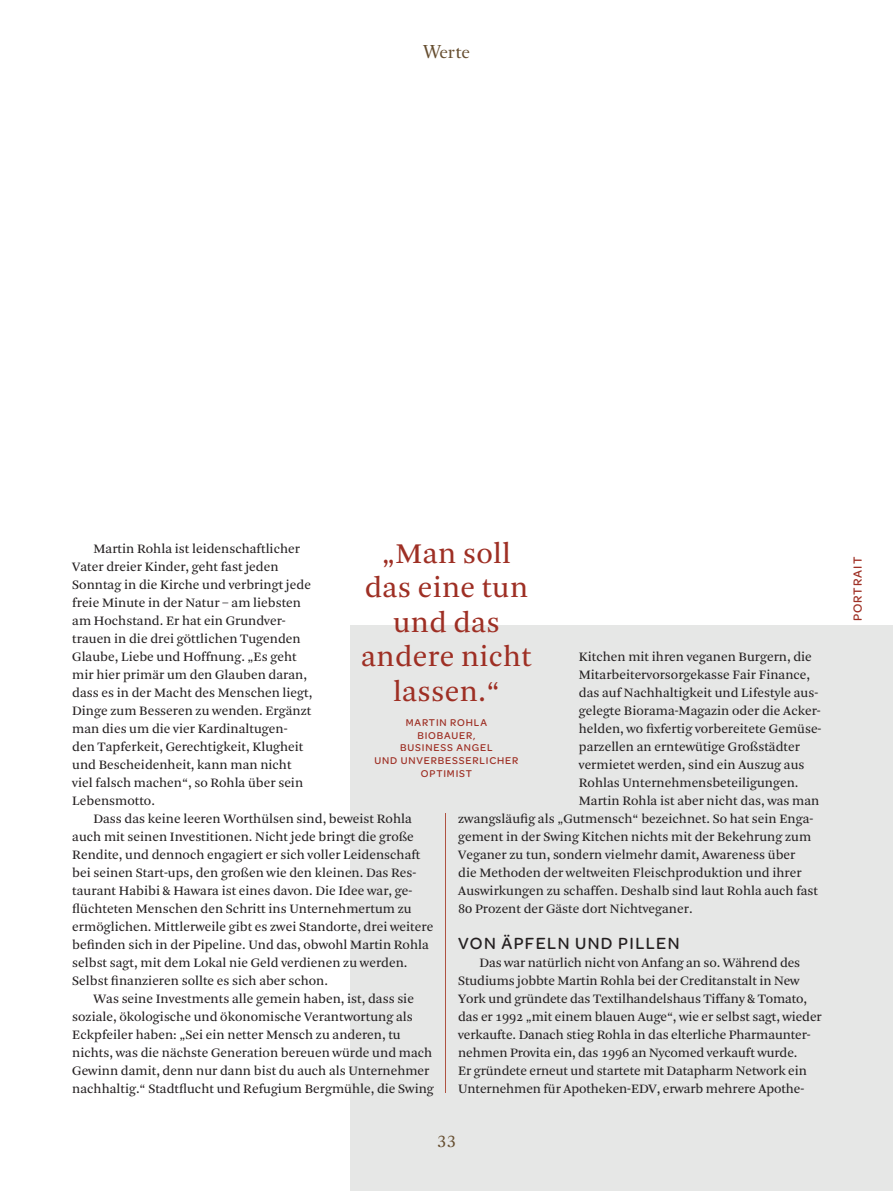
<style>
.page{position:relative;width:893px;height:1191px;background:#fff}
.page>*{position:absolute;margin:0;border:0;box-sizing:border-box;transform-origin:0 0}
.t1{font:30px/34.5px "Arnhem Blond";letter-spacing:.01em;color:#9e2f24;text-align:center}
.t2{font:22.5px "Arnhem Fine";color:#664e30}
.t3{font:19.5px "Arnhem Fine";color:#664e30}
.t4{font:500 17.25px "Omnes";letter-spacing:.08em;color:#231f20}
.t5{font:13.5px/18px "Arnhem Blond";color:#231f20}
.t6{font:500 12.6px "Omnes";letter-spacing:.08em;color:#9e2f24}
.t7{font:500 10.5px/12.6px "Omnes";letter-spacing:.08em;color:#9e2f24;text-align:center}
</style>
<div class="page">
<div style="left:350px;top:625px;width:543px;height:566px;background:#e6e7e6"></div>
<hr style="left:445px;top:813px;width:1px;height:280px;background:#af5342">
<h2 class="t2" style="left:423px;top:41px;width:48px">Werte</h2>
<h1 class="t1" style="left:361px;top:536px;width:172px">„Man soll das eine tun und das andere nicht lassen.“</h1>
<p class="t7" style="left:375px;top:716px;width:145px">MARTIN ROHLA<br>BIOBAUER,<br>BUSINESS ANGEL<br>UND UNVERBESSERLICHER<br>OPTIMIST</p>
<p class="t5" style="left:72px;top:540px;width:242px;text-indent:21px">Martin Rohla ist leidenschaftlicher Vater dreier Kinder, geht fast jeden Sonntag in die Kirche und verbringt jede freie Minute in der Natur – am liebsten am Hochstand. Er hat ein Grundver&shy;trauen in die drei göttlichen Tugenden Glaube, Liebe und Hoffnung. „Es geht mir hier primär um den Glauben daran, dass es in der Macht des Menschen liegt, Dinge zum Besseren zu wenden. Ergänzt man dies um die vier Kardinaltugen&shy;den Tapferkeit, Gerechtigkeit, Klugheit und Bescheidenheit, kann man nicht viel falsch machen“, so Rohla über sein Lebensmotto.</p>
<p class="t5" style="left:72px;top:810px;width:362px;text-indent:21px">Dass das keine leeren Worthülsen sind, beweist Rohla auch mit seinen Investitionen. Nicht jede bringt die große Rendite, und dennoch engagiert er sich voller Leidenschaft bei seinen Start-ups, den großen wie den kleinen. Das Res&shy;taurant Habibi &amp; Hawara ist eines davon. Die Idee war, ge&shy;flüchteten Menschen den Schritt ins Unternehmertum zu ermöglichen. Mittlerweile gibt es zwei Standorte, drei weitere befinden sich in der Pipeline. Und das, obwohl Martin Rohla selbst sagt, mit dem Lokal nie Geld verdienen zu werden.<br>Selbst finanzieren sollte es sich aber schon.</p>
<p class="t5" style="left:72px;top:990px;width:363px;text-indent:21px">Was seine Investments alle gemein haben, ist, dass sie soziale, ökologische und ökonomische Verantwortung als Eckpfeiler haben: „Sei ein netter Mensch zu anderen, tu nichts, was die nächste Generation bereuen würde und mach Gewinn damit, denn nur dann bist du auch als Unternehmer nachhaltig.“ Stadtflucht und Refugium Bergmühle, die Swing</p>
<p class="t5" style="left:579px;top:648px;width:235px">Kitchen mit ihren veganen Burgern, die</p>
<p class="t5" style="left:579px;top:666px;width:233px">Mitarbeitervorsorgekasse Fair Finance,</p>
<p class="t5" style="left:579px;top:684px;width:241px">das auf Nachhaltigkeit und Lifestyle aus-</p>
<p class="t5" style="left:579px;top:702px;width:243px">gelegte Biorama-Magazin oder die Acker-</p>
<p class="t5" style="left:579px;top:720px;width:244px">helden, wo fixfertig vorbereitete Gemüse-</p>
<p class="t5" style="left:579px;top:738px;width:223px">parzellen an erntewütige Großstädter</p>
<p class="t5" style="left:579px;top:756px;width:227px">vermietet werden, sind ein Auszug aus</p>
<p class="t5" style="left:579px;top:774px;width:221px">Rohlas Unternehmensbeteiligungen.</p>
<p class="t5" style="left:579px;top:792px;width:242px">Martin Rohla ist aber nicht das, was man</p>
<p class="t5" style="left:458px;top:810px;width:357px">zwangsläufig als „Gutmensch“ bezeichnet. So hat sein Enga-</p>
<p class="t5" style="left:458px;top:828px;width:355px">gement in der Swing Kitchen nichts mit der Bekehrung zum</p>
<p class="t5" style="left:458px;top:846px;width:339px">Veganer zu tun, sondern vielmehr damit, Awareness über</p>
<p class="t5" style="left:458px;top:864px;width:345px">die Methoden der weltweiten Fleischproduktion und ihrer</p>
<p class="t5" style="left:458px;top:882px;width:361px">Auswirkungen zu schaffen. Deshalb sind laut Rohla auch fast</p>
<p class="t5" style="left:458px;top:900px;width:236px">80 Prozent der Gäste dort Nichtveganer.</p>
<p class="t4" style="left:458px;top:934px;width:223px">VON ÄPFELN UND PILLEN</p>
<p class="t5" style="left:458px;top:954px;width:365px;text-indent:21px">Das war natürlich nicht von Anfang an so. Während des Studiums jobbte Martin Rohla bei der Creditanstalt in New York und gründete das Textilhandelshaus Tiffany &amp; Tomato, das er 1992 „mit einem blauen Auge“, wie er selbst sagt, wieder verkaufte. Danach stieg Rohla in das elterliche Pharmaunter&shy;nehmen Provita ein, das 1996 an Nycomed verkauft wurde.<br>Er gründete erneut und startete mit Datapharm Network ein Unternehmen für Apotheken-EDV, erwarb mehrere Apothe-</p>
<h3 class="t3" style="left:437px;top:1132px;width:21px">33</h3>
<p class="t6" style="left:850px;top:621px;width:66px;rotate:-90deg">PORTRAIT</p>
</div>
